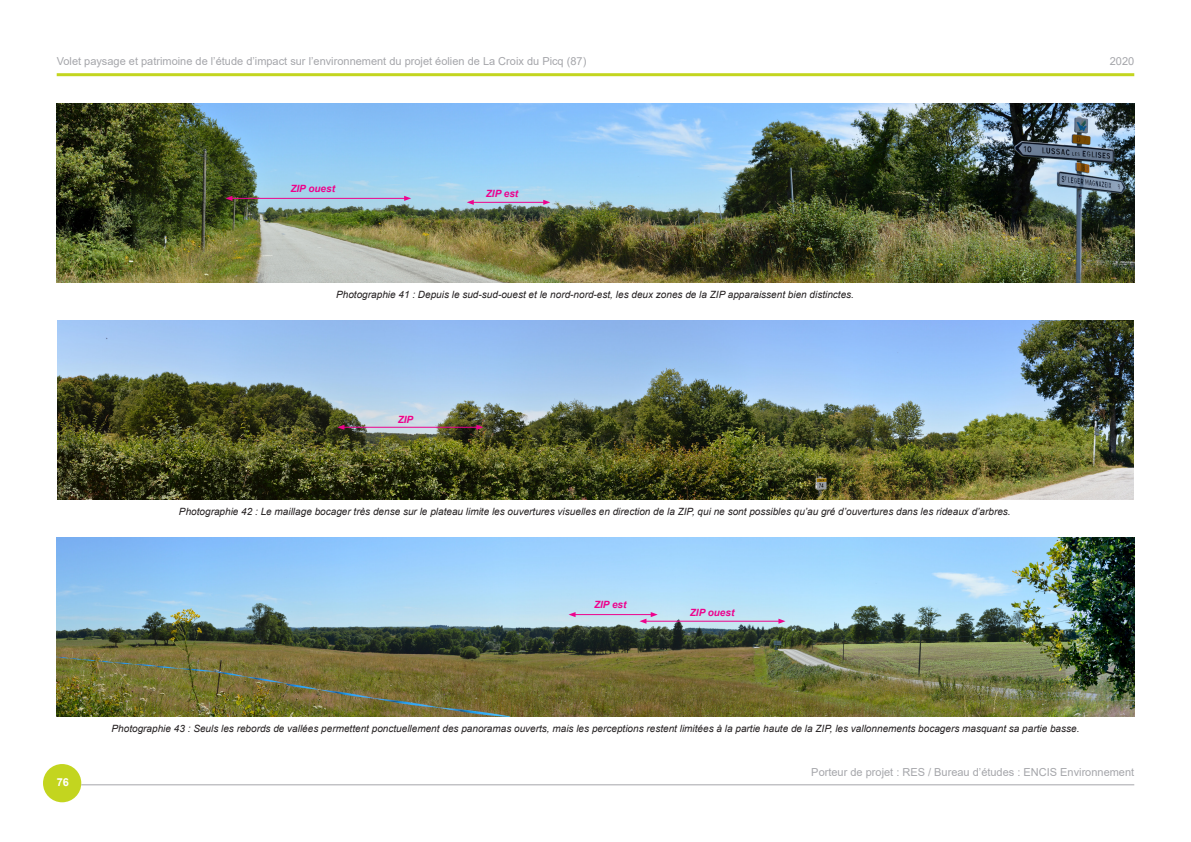
<style>
.page{position:relative;width:1191px;height:842px;background:#fff}
.page>*{position:absolute;margin:0;border:0;box-sizing:border-box;transform-origin:0 0}
.t1{font:11px "Arial";color:#a5a6aa}
.t2{font:700 11px "Arial";color:#fff}
.t3{font:italic 10px "Arial";color:#231f20}
.Style_ZIP{font:italic 700 10px "Arial";color:#ed028c}
</style>
<div class="page">
<div style="left:43px;top:764px;width:38px;height:38px;background:#c3d51f;border-radius:50%"></div>
<hr style="left:81px;top:784px;width:1053px;height:1px;background:#a5a6aa">
<hr style="left:57px;top:73px;width:1077px;height:3px;background:#c3d51f">
<img style="left:57px;top:537px;width:1077px;height:180px">
<img style="left:56px;top:103px;width:1078px;height:180px">
<hr style="left:231px;top:198px;width:175px;height:1px;background:#ed028c">
<svg style="left:225px;top:196px;width:7px;height:5px"></svg>
<svg style="left:404px;top:196px;width:7px;height:5px"></svg>
<hr style="left:645px;top:621px;width:135px;height:1px;background:#ed028c">
<svg style="left:778px;top:619px;width:7px;height:5px"></svg>
<img style="left:57px;top:320px;width:1077px;height:180px">
<hr style="left:343px;top:427px;width:135px;height:1px;background:#ed028c">
<svg style="left:337px;top:425px;width:7px;height:5px"></svg>
<svg style="left:476px;top:425px;width:7px;height:5px"></svg>
<hr style="left:472px;top:202px;width:73px;height:1px;background:#ed028c">
<svg style="left:467px;top:200px;width:7px;height:5px"></svg>
<svg style="left:543px;top:200px;width:7px;height:5px"></svg>
<hr style="left:574px;top:614px;width:78px;height:1px;background:#ed028c">
<svg style="left:568px;top:612px;width:7px;height:5px"></svg>
<svg style="left:639px;top:612px;width:18px;height:12px"></svg>
<p class="t1" style="left:57px;top:53px;width:531px">Volet paysage et patrimoine de l’étude d’impact sur l’environnement du projet éolien de La Croix du Picq (87)</p>
<p class="t1" style="left:1109px;top:53px;width:26px">2020</p>
<p class="Style_ZIP" style="left:290px;top:182px;width:46px">ZIP ouest</p>
<p class="Style_ZIP" style="left:486px;top:187px;width:34px">ZIP est</p>
<p class="t3" style="left:336px;top:288px;width:519px">Photographie 41 : Depuis le sud-sud-ouest et le nord-nord-est, les deux zones de la ZIP apparaissent bien distinctes.</p>
<p class="Style_ZIP" style="left:398px;top:412px;width:17px">ZIP</p>
<p class="t3" style="left:179px;top:505px;width:833px">Photographie 42 : Le maillage bocager très dense sur le plateau limite les ouvertures visuelles en direction de la ZIP, qui ne sont possibles qu’au gré d’ouvertures dans les rideaux d’arbres.</p>
<p class="Style_ZIP" style="left:594px;top:598px;width:34px">ZIP est</p>
<p class="Style_ZIP" style="left:690px;top:606px;width:46px">ZIP ouest</p>
<p class="t3" style="left:112px;top:722px;width:969px">Photographie 43 : Seuls les rebords de vallées permettent ponctuellement des panoramas ouverts, mais les perceptions restent limitées à la partie haute de la ZIP, les vallonnements bocagers masquant sa partie basse.</p>
<p class="t2" style="left:57px;top:774px;width:14px">76</p>
<p class="t1" style="left:811px;top:764px;width:324px">Porteur de projet : RES / Bureau d’études : ENCIS Environnement</p>
</div>
